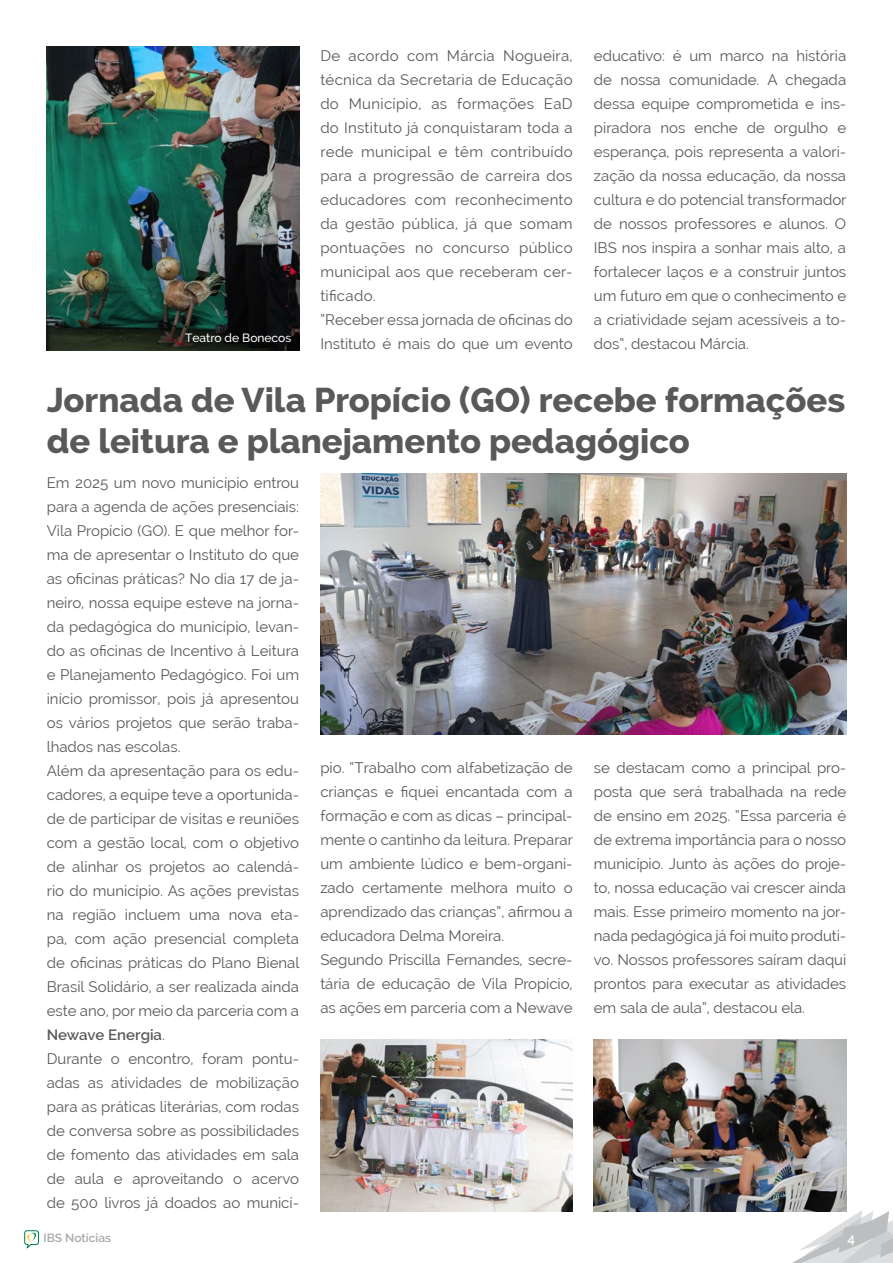
<style>
.page{position:relative;width:893px;height:1263px;background:#fff}
.page>*{position:absolute;margin:0;border:0;box-sizing:border-box;transform-origin:0 0}
.t1{font:800 34.5px/41.4px "Raleway";color:#58595b}
.t2{font:15px/24px "Raleway";color:#58595b;text-align:justify}
.t3{font:15px/24px "Raleway";letter-spacing:.02em;color:#58595b}
.t4{font:600 13.5px "Raleway";color:#fff}
.t5{font:500 12px "Raleway";color:#fff}
.t6{font:600 12px "Raleway";color:#a7a9ac}
.s1{font-weight:600}
</style>
<div class="page">
<svg style="left:792px;top:1210px;width:101px;height:53px"></svg>
<svg style="left:24px;top:1230px;width:15px;height:18px"></svg>
<img style="left:320px;top:473px;width:526px;height:261px">
<img style="left:47px;top:47px;width:252px;height:303px">
<img style="left:594px;top:1039px;width:252px;height:173px">
<img style="left:320px;top:1039px;width:253px;height:173px">
<p class="t5" style="left:185px;top:331px;width:108px">Teatro de Bonecos</p>
<p class="t3" style="left:320px;top:44px;width:254px">De acordo com Márcia Nogueira, técnica da Secretaria de Educação do Município, as formações EaD do Instituto já conquistaram toda a rede municipal e têm contribuído para a progressão de carreira dos educadores com reconhecimento da gestão pública, já que somam pontuações no concurso público municipal aos que receberam cer&shy;tificado.<br>“Receber essa jornada de oficinas do<br>Instituto é mais do que um evento</p>
<p class="t2" style="left:594px;top:44px;width:254px">educativo: é um marco na história de nossa comunidade. A chegada dessa equipe comprometida e ins&shy;piradora nos enche de orgulho e esperança, pois representa a valori&shy;zação da nossa educação, da nossa cultura e do potencial transformador de nossos professores e alunos. O IBS nos inspira a sonhar mais alto, a fortalecer laços e a construir juntos um futuro em que o conhecimento e a criatividade sejam acessíveis a to&shy;dos”, destacou Márcia.</p>
<h1 class="t1" style="left:47px;top:379px;width:800px">Jornada de Vila Propício (GO) recebe formações de leitura e planejamento pedagógico</h1>
<p class="t2" style="left:47px;top:470px;width:254px;text-align:left">Em 2025 um novo município entrou para a agenda de ações presenciais:<br>Vila Propício (GO). E que melhor for&shy;ma de apresentar o Instituto do que as oficinas práticas? No dia 17 de ja&shy;neiro, nossa equipe esteve na jorna&shy;da pedagógica do município, levan&shy;do as oficinas de Incentivo à Leitura e Planejamento Pedagógico. Foi um início promissor, pois já apresentou os vários projetos que serão traba&shy;lhados nas escolas.<br>Além da apresentação para os edu&shy;cadores, a equipe teve a oportunida&shy;de de participar de visitas e reuniões com a gestão local, com o objetivo de alinhar os projetos ao calendá&shy;rio do município. As ações previstas na região incluem uma nova eta&shy;pa, com ação presencial completa de oficinas práticas do Plano Bienal Brasil Solidário, a ser realizada ainda este ano, por meio da parceria com a <span class="s1">Newave Energia</span>.<br>Durante o encontro, foram pontu&shy;adas as atividades de mobilização para as práticas literárias, com rodas de conversa sobre as possibilidades de fomento das atividades em sala de aula e aproveitando o acervo de 500 livros já doados ao municí-</p>
<p class="t2" style="left:320px;top:756px;width:254px;text-align:left">pio. “Trabalho com alfabetização de crianças e fiquei encantada com a formação e com as dicas – principal&shy;mente o cantinho da leitura. Preparar um ambiente lúdico e bem-organi&shy;zado certamente melhora muito o aprendizado das crianças”, afirmou a educadora Delma Moreira.<br>Segundo Priscilla Fernandes, secre&shy;tária de educação de Vila Propício, as ações em parceria com a Newave</p>
<p class="t2" style="left:594px;top:756px;width:254px">se destacam como a principal pro&shy;posta que será trabalhada na rede de ensino em 2025. “Essa parceria é de extrema importância para o nosso município. Junto às ações do proje&shy;to, nossa educação vai crescer ainda mais. Esse primeiro momento na jor&shy;nada pedagógica já foi muito produti&shy;vo. Nossos professores saíram daqui prontos para executar as atividades em sala de aula”, destacou ela.</p>
<p class="t6" style="left:44px;top:1230px;width:69px">IBS Notícias</p>
<p class="t4" style="left:847px;top:1231px;width:9px">4</p>
</div>
